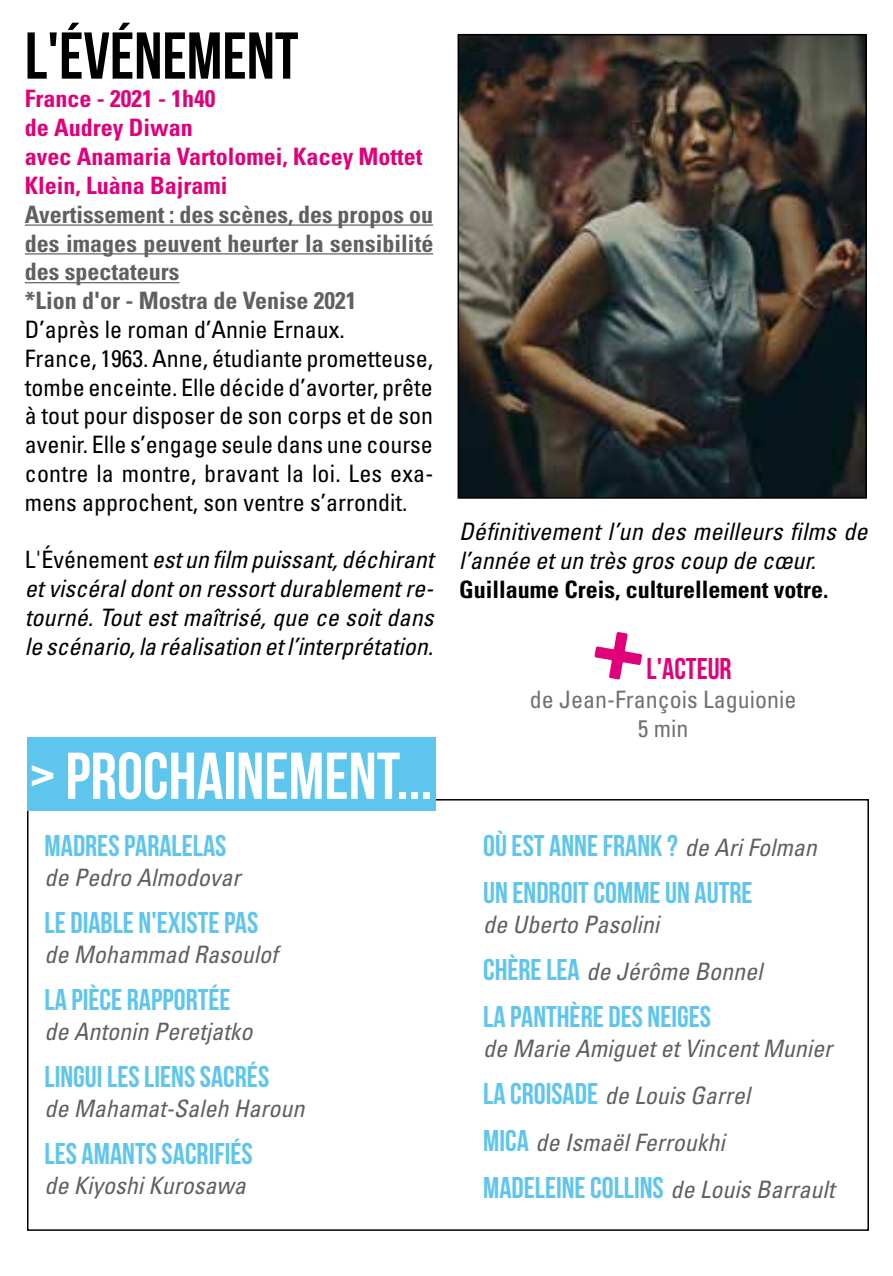
<style>
.page{position:relative;width:893px;height:1276px;background:#fff}
.page>*{position:absolute;margin:0;border:0;box-sizing:border-box;transform-origin:0 0}
.t1{font:66px "Bebas Neue";color:#fff}
.t2{font:66px "Bebas Neue";color:#000}
.t3{font:30px/47.1px "Bebas Neue";color:#5ec5ed}
.t4{font:30px "Bebas Neue";color:#e2007a}
.t5{font:condensed 24px/28.8px "Univers";color:#000}
.t6{font:italic condensed 24px/28.8px "Univers";color:#000;text-align:justify}
.t7{font:italic condensed 24px/47.1px "Univers";color:#5f6062}
.t8{font:700 condensed 24px/28.8px "Univers";color:#5f6062}
.t9{font:700 condensed 24px/28.8px "Univers";color:#e2007a}
.t10{font:700 condensed 24px "Univers";color:#000}
.t11{font:condensed 24px/28.8px "Univers";color:#707172;text-align:center}
.s1{font-style:normal}
.s2{font-family:"Univers";font-style:italic;font-stretch:condensed;font-size:24px;color:#5f6062}
.s3{font-family:"Bebas Neue";font-style:normal;font-stretch:normal;font-size:30px;color:#5ec5ed}
</style>
<div class="page">
<div style="left:27px;top:737px;width:408px;height:74px;background:#5ec5ed"></div>
<img style="left:461px;top:37px;width:403px;height:459px">
<div style="left:458px;top:34px;width:409px;height:465px;border:2px solid #000"></div>
<hr style="left:25px;top:224px;width:408px;height:2px;background:#5f6062">
<hr style="left:25px;top:253px;width:408px;height:1px;background:#5f6062">
<hr style="left:25px;top:282px;width:155px;height:1px;background:#5f6062">
<svg style="left:594px;top:632px;width:48px;height:47px"></svg>
<h1 class="t2" style="left:25px;top:20px;width:275px">L'ÉVÉNEMENT</h1>
<p class="t9" style="left:25px;top:84px;width:399px">France - 2021 - 1h40<br>de Audrey Diwan<br>avec Anamaria Vartolomei, Kacey Mottet<br>Klein, Luàna Bajrami</p>
<p class="t8" style="left:25px;top:200px;width:410px">Avertissement : des scènes, des propos ou des images peuvent heurter la sensibilité des spectateurs<br>*Lion d'or - Mostra de Venise 2021</p>
<p class="t5" style="left:25px;top:315px;width:410px">D’après le roman d’Annie Ernaux.<br>France, 1963. Anne, étudiante prometteuse, tombe enceinte. Elle décide d’avorter, prête à tout pour disposer de son corps et de son avenir. Elle s’engage seule dans une course contre la montre, bravant la loi. Les exa&shy;mens approchent, son ventre s’arrondit.</p>
<p class="t6" style="left:25px;top:545px;width:410px"><span class="s1">L'Événement</span> est un film puissant, déchirant et viscéral dont on ressort durablement re&shy;tourné. Tout est maîtrisé, que ce soit dans le scénario, la réalisation et l’interprétation.</p>
<h1 class="t1" style="left:29px;top:740px;width:405px">&gt; PROCHAINEMENT...</h1>
<p class="t3" style="left:45px;top:821px;width:183px">MADRES PARALELAS</p>
<p class="t7" style="left:45px;top:853px;width:197px">de Pedro Almodovar</p>
<p class="t3" style="left:45px;top:898px;width:215px">LE DIABLE N'EXISTE PAS</p>
<p class="t7" style="left:45px;top:930px;width:235px">de Mohammad Rasoulof</p>
<p class="t3" style="left:45px;top:975px;width:187px">LA PIÈCE RAPPORTÉE</p>
<p class="t7" style="left:45px;top:1007px;width:209px">de Antonin Peretjatko</p>
<p class="t3" style="left:45px;top:1052px;width:226px">LINGUI LES LIENS SACRÉS</p>
<p class="t7" style="left:45px;top:1084px;width:261px">de Mahamat-Saleh Haroun</p>
<p class="t3" style="left:45px;top:1129px;width:210px">LES AMANTS SACRIFIÉS</p>
<p class="t7" style="left:45px;top:1161px;width:203px">de Kiyoshi Kurosawa</p>
<p class="t6" style="left:459px;top:517px;width:410px">Définitivement l’un des meilleurs films de l’année et un très gros coup de cœur.</p>
<p class="t10" style="left:459px;top:574px;width:371px">Guillaume Creis, culturellement votre.</p>
<p class="t4" style="left:647px;top:652px;width:87px">L'ACTEUR</p>
<p class="t11" style="left:530px;top:685px;width:268px">de Jean-François Laguionie<br>5 min</p>
<p class="t3" style="left:483px;top:821px;width:335px">OÙ EST ANNE FRANK ? <span class="s2">de Ari Folman<br></span>UN ENDROIT COMME UN AUTRE</p>
<p class="t7" style="left:483px;top:900px;width:281px">de Uberto Pasolini<br><span class="s3">CHÈRE LEA</span> de Jérôme Bonnel</p>
<p class="t3" style="left:483px;top:992px;width:229px">LA PANTHÈRE DES NEIGES</p>
<p class="t7" style="left:483px;top:1024px;width:350px">de Marie Amiguet et Vincent Munier<br><span class="s3">LA CROISADE</span> de Louis Garrel<br><span class="s3">MICA</span> de Ismaël Ferroukhi</p>
<p class="t3" style="left:483px;top:1163px;width:353px">MADELEINE COLLINS <span class="s2">de Louis Barrault</span></p>
</div>
